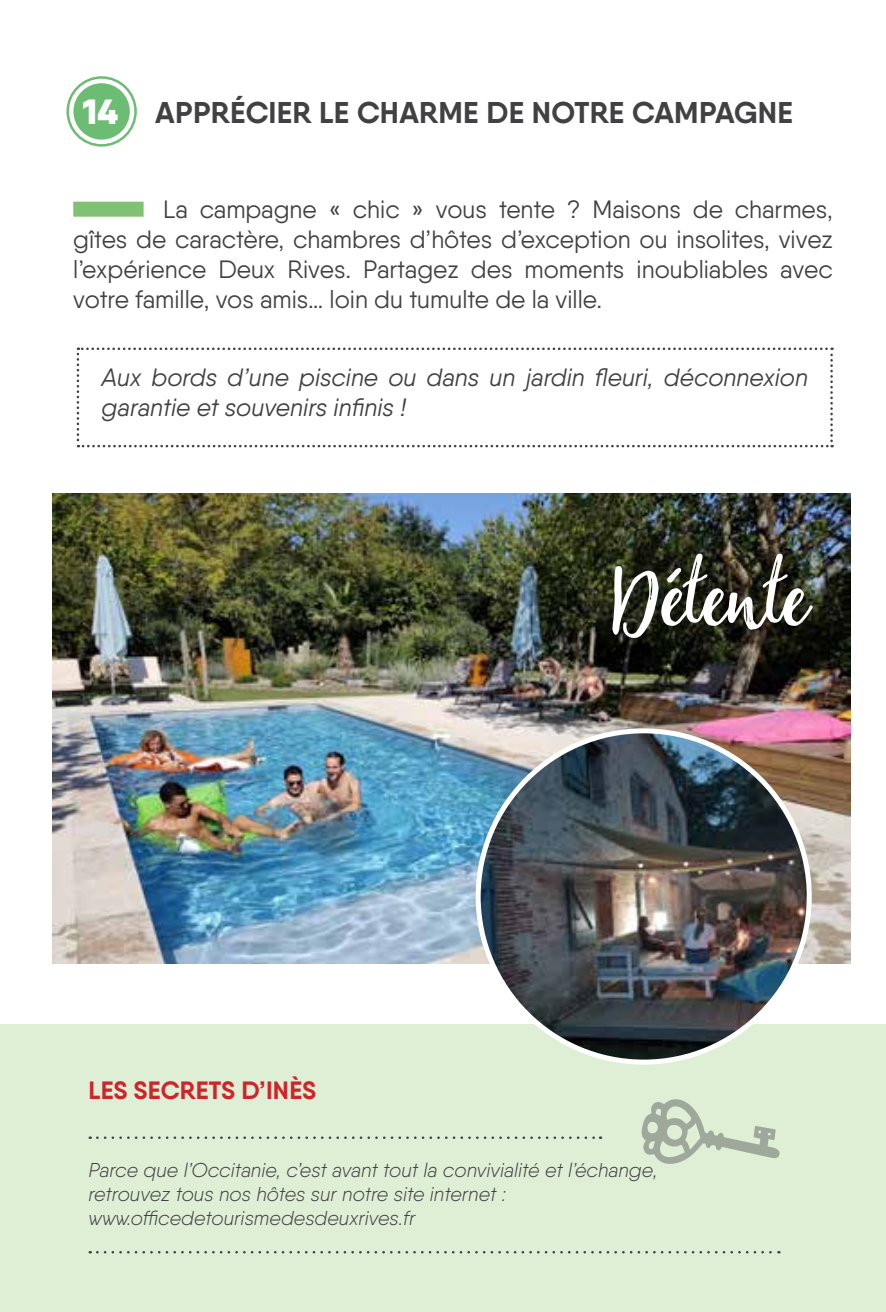
<style>
.page{position:relative;width:886px;height:1312px;background:#fff}
.page>*{position:absolute;margin:0;border:0;box-sizing:border-box;transform-origin:0 0}
.t1{font:90px "Yorkshire Brush Script";color:#fff}
.t2{font:700 30px "Qanelas";letter-spacing:.01em;color:#414042}
.t3{font:25px/30px "Qanelas";color:#414042;text-align:justify}
.t4{font:italic 25px/30px "Qanelas";color:#414042}
.t5{font:700 25px "Qanelas";letter-spacing:.01em;color:#ce242a}
.t6{font:italic 300 20px/24px "Qanelas";color:#414042}
.s1{font-weight:900;font-size:35px;color:#fff}
</style>
<div class="page">
<div style="left:0;top:1023px;width:886px;height:288px;background:#deefd6"></div>
<div style="left:73px;top:83px;width:57px;height:57px;background:#6dbc74;border-radius:50%"></div>
<div style="left:66px;top:76px;width:71px;height:71px;border:2px solid #6dbc74;border-radius:50%"></div>
<svg style="left:97px;top:1136px;width:504px;height:2px"></svg>
<svg style="left:97px;top:1251px;width:682px;height:2px"></svg>
<svg style="left:641px;top:1099px;width:139px;height:65px"></svg>
<img style="left:52px;top:494px;width:798px;height:468px">
<div style="left:73px;top:202px;width:71px;height:15px;background:#81c173"></div>
<svg style="left:77px;top:347px;width:756px;height:100px"></svg>
<img style="left:478px;top:730px;width:331px;height:331px;border-radius:166px">
<p class="t2" style="left:83px;top:94px;width:92px"><span class="s1">14</span> APP</p>
<p class="t2" style="left:211px;top:94px;width:168px">RÉCIER LE CHA</p>
<p class="t2" style="left:419px;top:94px;width:234px">RME DE NOTRE CAMPAGNE</p>
<p class="t3" style="left:73px;top:193px;width:761px;text-indent:90px">La campagne « chic » vous tente ? Maisons de charmes, gîtes de caractère, chambres d’hôtes d’exception ou insolites, vivez l’expérience Deux Rives. Partagez des moments inoubliables avec votre famille, vos amis… loin du tumulte de la ville.</p>
<p class="t4" style="left:102px;top:361px;width:708px">Aux bords d’une piscine ou dans un jardin fleuri, déconnexion garantie et souvenirs infinis !</p>
<p class="t5" style="left:89px;top:1073px;width:229px">LES SECRETS D’INÈS</p>
<h1 class="t1" style="left:610px;top:538px;width:200px">Détente</h1>
<p class="t6" style="left:88px;top:1157px;width:570px">Parce que l’Occitanie, c’est avant tout la convivialité et l’échange, retrouvez tous nos hôtes sur notre site internet : www.officedetourismedesdeuxrives.fr</p>
</div>
